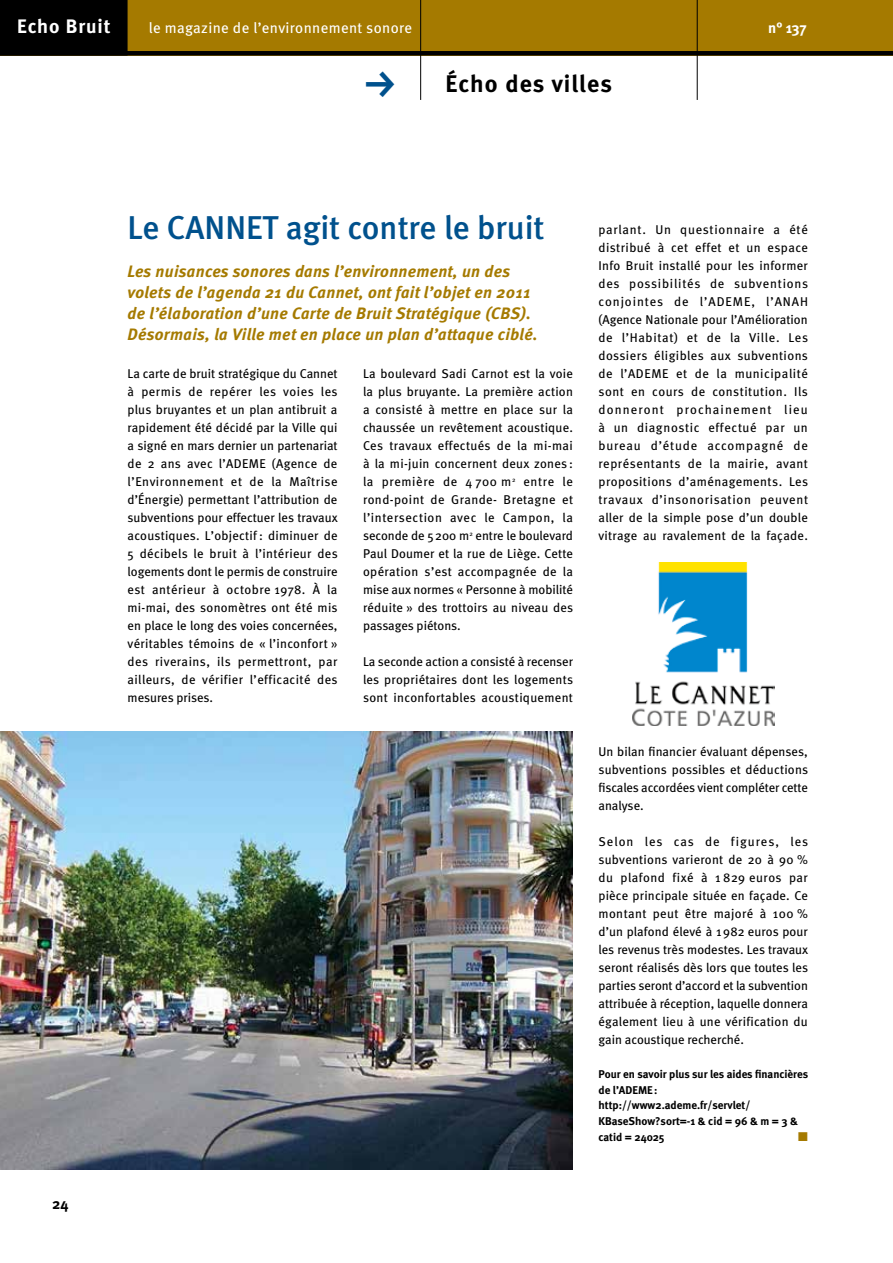
<style>
.page{position:relative;width:893px;height:1263px;background:#fff}
.page>*{position:absolute;margin:0;border:0;box-sizing:border-box;transform-origin:0 0}
.t1{font:45px "FF Dingbests";color:#00518d}
.t2{font:500 33px "Meta";color:#00518d}
.t3{font:700 24px "Meta";letter-spacing:.045em;color:#000}
.t4{font:700 19.5px "Meta";letter-spacing:.05em;color:#fff}
.t5{font:italic 700 16.5px/21px "Meta";letter-spacing:.02em;color:#a57a00}
.t6{font:15px "Meta";letter-spacing:.025em;color:#fff}
.t7{font:700 15px "Meta";color:#fff}
.t8{font:700 15px "Meta";color:#000}
.t9{font:12.75px/18px "Meta";letter-spacing:.02em;color:#000;text-align:justify}
.t10{font:12.75px "Zapf Dingbats ITC";color:#a57a00}
.t11{font:700 11.25px/15.8px "Meta";color:#000}
</style>
<div class="page">
<div style="left:0;top:0;width:893px;height:56px;background:#a57a00"></div>
<div style="left:0;top:0;width:128px;height:56px;background:#000"></div>
<hr style="left:420px;top:0;width:1px;height:100px;background:#000">
<hr style="left:697px;top:0;width:1px;height:100px;background:#000">
<div style="left:0;top:51px;width:893px;height:5px;background:#000"></div>
<img style="left:0;top:731px;width:573px;height:438px">
<img style="left:632px;top:563px;width:142px;height:163px">
<h3 class="t4" style="left:17px;top:15px;width:95px">Echo Bruit</h3>
<p class="t6" style="left:149px;top:19px;width:265px">le magazine de l’environnement sonore</p>
<h1 class="t1" style="left:356px;top:101px;width:35px;rotate:-90deg">g</h1>
<h3 class="t3" style="left:445px;top:69px;width:168px">Écho des villes</h3>
<p class="t7" style="left:768px;top:19px;width:40px">n° 137</p>
<p class="t8" style="left:52px;top:1195px;width:18px">24</p>
<h2 class="t2" style="left:128px;top:208px;width:418px">Le CANNET agit contre le bruit</h2>
<p class="t5" style="left:128px;top:260px;width:412px">Les nuisances sonores dans l’environnement, un des volets de l’agenda 21 du Cannet, ont fait l’objet en 2011 de l’élaboration d’une Carte de Bruit Stratégique (CBS).<br>Désormais, la Ville met en place un plan d’attaque ciblé.</p>
<p class="t9" style="left:128px;top:364px;width:212px">La carte de bruit stratégique du Cannet à permis de repérer les voies les plus bruyantes et un plan antibruit a rapidement été décidé par la Ville qui a signé en mars dernier un partenariat de 2 ans avec l’ADEME (Agence de l’Environnement et de la Maîtrise d’Énergie) permettant l’attribution de subventions pour effectuer les travaux acoustiques. L’objectif : diminuer de 5 décibels le bruit à l’intérieur des logements dont le permis de construire est antérieur à octobre 1978. À la mi-mai, des sonomètres ont été mis en place le long des voies concernées, véritables témoins de « l’inconfort » des riverains, ils permettront, par ailleurs, de vérifier l’efficacité des mesures prises.</p>
<p class="t9" style="left:363px;top:364px;width:212px">La boulevard Sadi Carnot est la voie la plus bruyante. La première action a consisté à mettre en place sur la chaussée un revêtement acoustique.<br>Ces travaux effectués de la mi-mai à la mi-juin concernent deux zones : la première de 4 700 m<sup>2</sup> entre le rond-point de Grande- Bretagne et l’intersection avec le Campon, la seconde de 5200 m<sup>2</sup> entre le boulevard Paul Doumer et la rue de Liège. Cette opération s’est accompagnée de la mise aux normes « Personne à mobilité réduite » des trottoirs au niveau des passages piétons.</p>
<p class="t9" style="left:363px;top:652px;width:212px">La seconde action a consisté à recenser les propriétaires dont les logements sont inconfortables acoustiquement</p>
<p class="t9" style="left:598px;top:220px;width:211px">parlant. Un questionnaire a été distribué à cet effet et un espace Info Bruit installé pour les informer des possibilités de subventions conjointes de l’ADEME, l’ANAH (Agence Nationale pour l’Amélioration de l’Habitat) et de la Ville. Les dossiers éligibles aux subventions de l’ADEME et de la municipalité sont en cours de constitution. Ils donneront prochainement lieu à un diagnostic effectué par un bureau d’étude accompagné de représentants de la mairie, avant propositions d’aménagements. Les travaux d’insonorisation peuvent aller de la simple pose d’un double vitrage au ravalement de la façade.</p>
<p class="t9" style="left:598px;top:742px;width:211px">Un bilan financier évaluant dépenses, subventions possibles et déductions fiscales accordées vient compléter cette analyse.</p>
<p class="t9" style="left:598px;top:832px;width:211px">Selon les cas de figures, les subventions varieront de 20 à 90 % du plafond fixé à 1 829 euros par pièce principale située en façade. Ce montant peut être majoré à 100 % d’un plafond élevé à 1 982 euros pour les revenus très modestes. Les travaux seront réalisés dès lors que toutes les parties seront d’accord et la subvention attribuée à réception, laquelle donnera également lieu à une vérification du gain acoustique recherché.</p>
<p class="t11" style="left:598px;top:1066px;width:211px">Pour en savoir plus sur les aides financières de l’ADEME: http://www2.ademe.fr/servlet/<br>KBaseShow?sort=-1 &amp; cid = 96 &amp; m = 3 &amp; catid = 24025</p>
<p class="t10" style="left:798px;top:1130px;width:11px">■</p>
</div>
